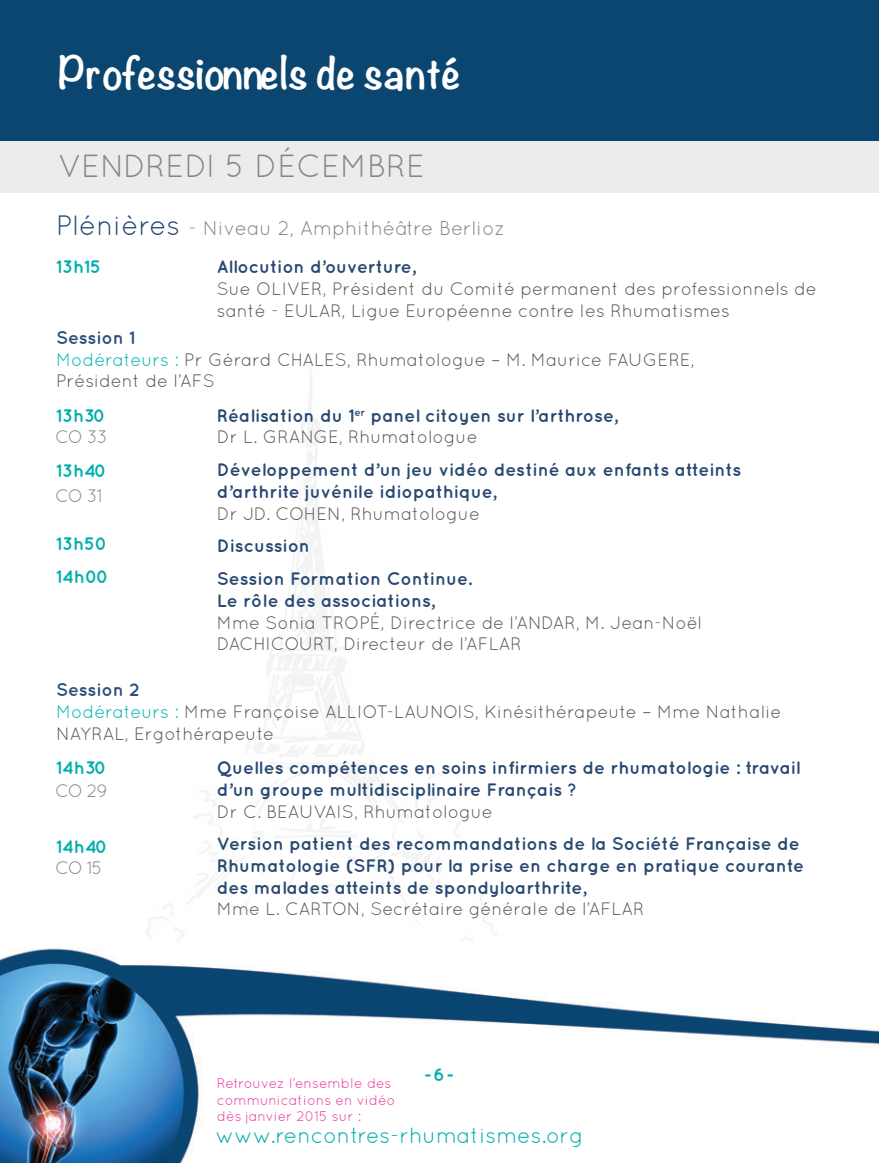
<style>
.page{position:relative;width:879px;height:1163px;background:#fff}
.page>*{position:absolute;margin:0;border:0;box-sizing:border-box;transform-origin:0 0}
.t1{font:700 40px "Noteworthy";color:#fff}
.t2{font:32px "Quicksand";color:#8b8684}
.t3{font:22px "Quicksand";color:#00afac}
.t4{font:20px "Quicksand";color:#8b8684}
.t5{font:700 18px/21.6px "Quicksand";color:#284972}
.t6{font:18px/21.6px "Quicksand";color:#57585a}
.t7{font:700 18px/33px "Quicksand";color:#00afac}
.t8{font:18px "Quicksand";letter-spacing:-.06em;color:#8b8684}
.t9{font:14px/16.8px "Quicksand";color:#ed3896}
.s1{font-size:28px;color:#284972}
.s2{font-weight:700;color:#2c5079}
.s3{color:#00b6b3}
.s4{font-weight:400;color:#57585a}
</style>
<div class="page">
<div style="left:0;top:140px;width:879px;height:53px;background:#ececee"></div>
<div style="left:0;top:0;width:879px;height:140px;background:#0a4670"></div>
<img style="left:0;top:948px;width:879px;height:214px">
<h1 class="t1" style="left:58px;top:37px;width:405px">Professionnels de santé</h1>
<h2 class="t2" style="left:58px;top:147px;width:303px">vendredi 5 décembr</h2>
<h2 class="t2" style="left:406px;top:147px;width:20px">e</h2>
<p class="t4" style="left:56px;top:217px;width:451px"><span class="s1">Plénières</span> - N iveau 2, Amphithéâtre Berlioz</p>
<p class="t5" style="left:217px;top:255px;width:200px">Allocution d’ouverture,</p>
<p class="t6" style="left:217px;top:277px;width:601px">Sue OLI VER, Président du Comité permanent des professionnels de santé - EULA</p>
<p class="t7" style="left:56px;top:250px;width:46px">13h15</p>
<p class="t6" style="left:330px;top:299px;width:401px">R, Ligue Européenne contre les Rhumatismes</p>
<p class="t6" style="left:56px;top:326px;width:258px"><span class="s2">Session 1<br></span><span class="s3">Modérateurs :</span> Pr Gérard CHALES</p>
<p class="t6" style="left:347px;top:348px;width:349px">, Rhumatologue – M. Maurice FAUGERE,</p>
<p class="t6" style="left:56px;top:370px;width:158px">Président de l’AFS</p>
<p class="t7" style="left:56px;top:398px;width:52px">13h30</p>
<p class="t5" style="left:217px;top:404px;width:402px">Réalisation du 1<sup>er</sup> panel citoyen sur l’arthrose,<br><span class="s4">Dr L. GRANGE, Rhumatologue</span></p>
<p class="t5" style="left:217px;top:458px;width:526px">Développement d’un jeu vidéo destiné aux enfants atteints d’arthrite juvénile idiopathique,</p>
<p class="t6" style="left:217px;top:502px;width:265px">Dr JD. COHEN, Rhumatologue</p>
<p class="t5" style="left:217px;top:529px;width:257px;line-height:33px">Discussion<br>Session Formation Continue.</p>
<p class="t5" style="left:217px;top:589px;width:220px">Le rôle des associations,</p>
<p class="t6" style="left:217px;top:611px;width:486px">Mme Sonia TRO Pé, Directrice de l’AN DAR, M. Jean-N oël<br>DACHI COU RT, Directeur de l’AFLAR</p>
<p class="t8" style="left:55px;top:427px;width:54px">CO 33</p>
<p class="t7" style="left:56px;top:454px;width:52px">13h40</p>
<p class="t8" style="left:55px;top:485px;width:49px">CO 31</p>
<p class="t7" style="left:56px;top:526px;width:54px">13h50<br>14h00</p>
<p class="t6" style="left:56px;top:679px;width:281px"><span class="s2">Session 2<br></span><span class="s3">Modérateurs :</span> Mme Françoise ALLIOT</p>
<p class="t6" style="left:387px;top:700px;width:20px">-LAUNOIS</p>
<p class="t6" style="left:475px;top:700px;width:308px">, Kinésithérapeute – Mme Nathalie</p>
<p class="t6" style="left:56px;top:722px;width:12px">NAY</p>
<p class="t6" style="left:92px;top:722px;width:184px">RAL, Ergothérapeute</p>
<p class="t7" style="left:56px;top:750px;width:52px">14h30</p>
<p class="t8" style="left:55px;top:780px;width:54px">CO 29</p>
<p class="t7" style="left:56px;top:829px;width:53px">14h40</p>
<p class="t8" style="left:55px;top:857px;width:49px">CO 15</p>
<p class="t5" style="left:217px;top:756px;width:585px">Quelles compétences en soins infirmiers de rhumatologie : travail d’un groupe multidisciplinaire Français ?</p>
<p class="t6" style="left:217px;top:800px;width:73px">Dr C. BEAU</p>
<p class="t6" style="left:314px;top:800px;width:181px">VAIS, Rhumatologue</p>
<p class="t5" style="left:217px;top:832px;width:589px">Version patient des recommandations de la Société Française de<br>Rhumatologie (SFR) pour la prise en charge en pratique courante des malades atteints de spondyloarthrite,</p>
<p class="t6" style="left:217px;top:897px;width:118px">Mme L. CARTON</p>
<p class="t6" style="left:361px;top:897px;width:285px">, Secrétaire générale de l’AFLAR</p>
<p class="t7" style="left:424px;top:1057px;width:31px">- 6 -</p>
<p class="t9" style="left:217px;top:1074px;width:180px">Retrouvez l’ensemble des communications en vidéo dès janvier 2015 sur :</p>
<p class="t3" style="left:215px;top:1122px;width:370px">www.rencontres-rhumatismes.org</p>
</div>
